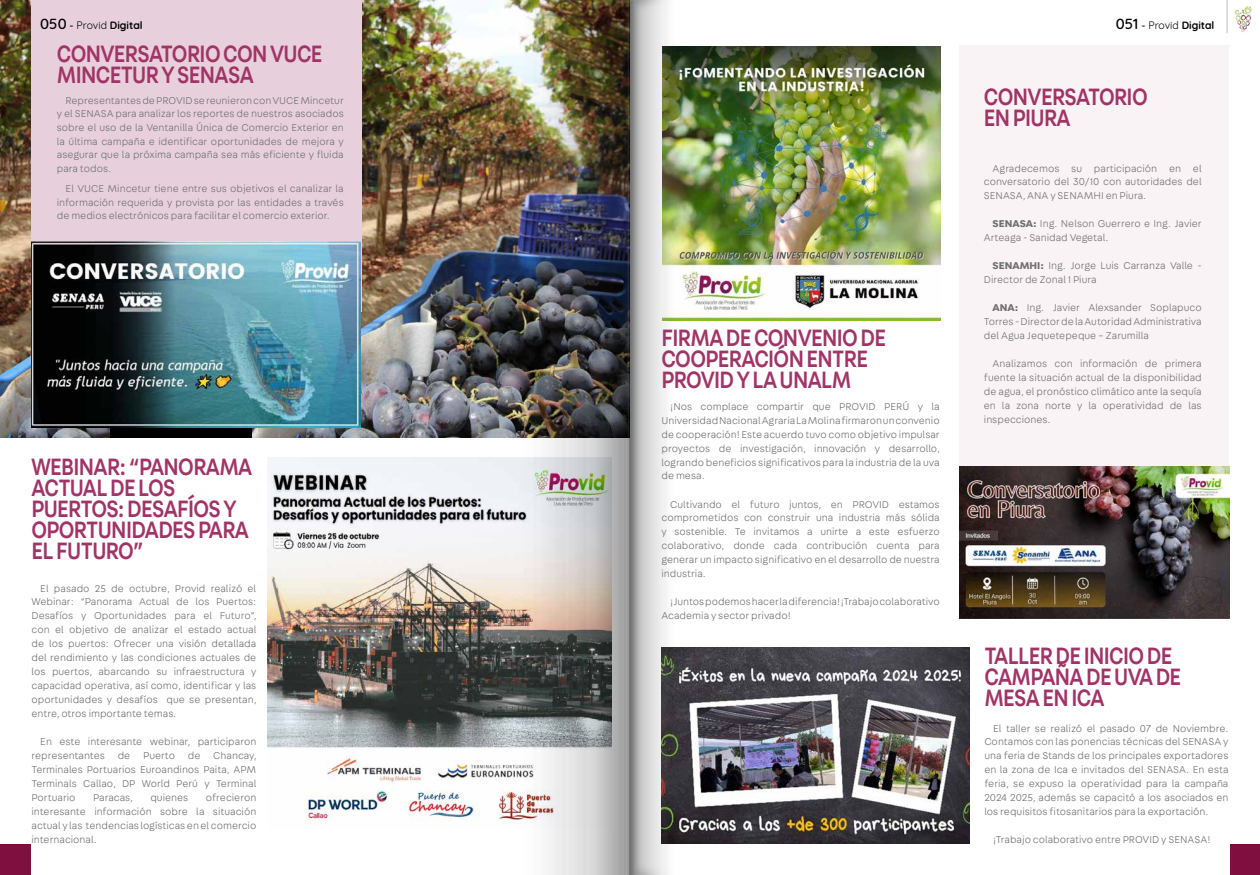
<style>
.page{position:relative;width:1260px;height:875px;background:#fff}
.page>*{position:absolute;margin:0;border:0;box-sizing:border-box;transform-origin:0 0}
.t1{font:500 25.2px/21px "Fabriga";letter-spacing:-.03em;color:#a13466;scale:.83 1}
.t2{font:300 10.5px/14px "Fabriga";color:#706f6f;text-align:justify}
.t3{font:700 10.5px "Quicksand";color:#000}
.s1{font-weight:500;font-size:14.88px}
.s2{font-weight:500}
.s3{font-weight:400}
.s4{font-weight:700}
</style>
<div class="page">
<img style="left:1235px;top:6px;width:17px;height:26px">
<hr style="left:1227px;top:0;width:1px;height:33px;background:#706f6f">
<img style="left:0;top:0;width:110px;height:438px">
<img style="left:252px;top:0;width:216px;height:438px">
<img style="left:754px;top:47px;width:186px;height:274px">
<div style="left:959px;top:46px;width:270px;height:536px;background:#f9f3f6"></div>
<div style="left:32px;top:0;width:330px;height:312px;background:#e7d0db"></div>
<img style="left:31px;top:242px;width:330px;height:186px">
<img style="left:267px;top:458px;width:201px;height:363px">
<img style="left:959px;top:467px;width:271px;height:152px">
<img style="left:754px;top:648px;width:216px;height:196px">
<div style="left:0;top:845px;width:31px;height:30px;background:#7e0f3f"></div>
<div style="left:1230px;top:845px;width:30px;height:30px;background:#7e0f3f"></div>
<img style="left:468px;top:0;width:286px;height:875px">
<p class="t3" style="left:40px;top:16px;width:104px"><span class="s1">050</span> <span class="s2">-</span> <span class="s3">Provid</span> Digital</p>
<p class="t3" style="left:1116px;top:16px;width:100px"><span class="s1">051</span> <span class="s2">-</span> <span class="s3">Provid</span> Digital</p>
<h1 class="t1" style="left:57px;top:42px;width:322px">CONVERSATORIO CON VUCE<br>MINCETUR Y SENASA</h1>
<p class="t2" style="left:57px;top:93px;width:289px;line-height:13.6px;text-indent:9px">Representantes de PROVID se reunieron con VUCE Mincetur y el SENASA para analizar los reportes de nuestros asociados sobre el uso de la Ventanilla Única de Comercio Exterior en la última campaña e identificar oportunidades de mejora y asegurar que la próxima campaña sea más eficiente y fluida para todos.</p>
<p class="t2" style="left:57px;top:182px;width:289px;line-height:13.6px;text-indent:9px">El VUCE Mincetur tiene entre sus objetivos el canalizar la información requerida y provista por las entidades a través de medios electrónicos para facilitar el comercio exterior.</p>
<h1 class="t1" style="left:32px;top:455px;width:268px">WEBINAR: “PANORAMA<br>ACTUAL DE LOS<br>PUERTOS: DESAFÍOS Y<br>OPORTUNIDADES PARA<br>EL FUTURO”</h1>
<p class="t2" style="left:32px;top:581px;width:226px;text-indent:9px">El pasado 25 de octubre, Provid realizó el Webinar: “Panorama Actual de los Puertos:<br>Desafíos y Oportunidades para el Futuro”, con el objetivo de analizar el estado actual de los puertos: Ofrecer una visión detallada del rendimiento y las condiciones actuales de los puertos, abarcando su infraestructura y capacidad operativa, así como, identificar y las oportunidades y desafíos que se presentan, entre, otros importante temas.</p>
<p class="t2" style="left:32px;top:735px;width:226px;text-indent:9px">En este interesante webinar, participaron representantes de Puerto de Chancay, Terminales Portuarios Euroandinos Paita, APM Terminals Callao, DP World Perú y Terminal Portuario</p>
<p class="t2" style="left:32px;top:791px;width:226px;text-indent:174px">ofrecieron interesante información sobre la situación actual y las tendencias logísticas en el comercio internacional.</p>
<p class="t2" style="left:93px;top:791px;width:41px">Paracas,</p>
<p class="t2" style="left:150px;top:791px;width:39px">quienes</p>
<h1 class="t1" style="left:661px;top:326px;width:272px">FIRMA DE CONVENIO DE<br>COOPERACIÓN ENTRE<br>PROVID Y LA UNALM</h1>
<p class="t2" style="left:662px;top:399px;width:280px;text-indent:9px">¡Nos complace compartir que PROVID PERÚ y la Universidad Nacional Agraria La Molina firmaron un convenio de cooperación! Este acuerdo tuvo como objetivo impulsar proyectos de investigación, innovación y desarrollo, logrando beneficios significativos para la industria de la uva de mesa.</p>
<p class="t2" style="left:662px;top:497px;width:280px;text-indent:9px">Cultivando el futuro juntos, en PROVID estamos comprometidos con construir una industria más sólida y sostenible. Te invitamos a unirte a este esfuerzo colaborativo, donde cada contribución cuenta para generar un impacto significativo en el desarrollo de nuestra industria.</p>
<p class="t2" style="left:662px;top:595px;width:280px;text-indent:9px">¡Juntos podemos hacer la diferencia! ¡Trabajo colaborativo<br>Academia y sector privado!</p>
<h1 class="t1" style="left:984px;top:85px;width:199px">CONVERSATORIO<br>EN PIURA</h1>
<p class="t2" style="left:984px;top:161px;width:219px;text-indent:9px">Agradecemos su participación en el conversatorio del 30/10 con autoridades del SENASA, ANA y SENAMHI en Piura.</p>
<p class="t2" style="left:984px;top:217px;width:219px;text-indent:9px"><span class="s4">SENASA:</span> Ing. Nelson Guerrero e Ing. Javier<br>Arteaga - Sanidad Vegetal.</p>
<p class="t2" style="left:984px;top:259px;width:219px;text-indent:9px"><span class="s4">SENAMHI:</span> Ing. Jorge Luis Carranza Valle -<br>Director de Zonal 1 Piura</p>
<p class="t2" style="left:984px;top:301px;width:219px;text-indent:9px"><span class="s4">ANA:</span> Ing. Javier Alexsander Soplapuco Torres - Director de la Autoridad Administrativa del Agua Jequetepeque – Zarumilla</p>
<p class="t2" style="left:984px;top:357px;width:219px;text-indent:9px">Analizamos con información de primera fuente la situación actual de la disponibilidad de agua, el pronóstico climático ante la sequía en la zona norte y la operatividad de las inspecciones.</p>
<h1 class="t1" style="left:984px;top:644px;width:239px">TALLER DE INICIO DE<br>CAMPAÑA DE UVA DE<br>MESA EN ICA</h1>
<p class="t2" style="left:984px;top:721px;width:246px;text-indent:9px">El taller se realizó el pasado 07 de Noviembre.<br>Contamos con las ponencias técnicas del SENASA y una feria de Stands de los principales exportadores en la zona de Ica e invitados del SENASA. En esta feria, se expuso la operatividad para la campaña 2024 2025, además se capacitó a los asociados en los requisitos fitosanitarios para la exportación.</p>
<p class="t2" style="left:993px;top:833px;width:219px">¡Trabajo colaborativo entre PROVID y SENASA!</p>
</div>
